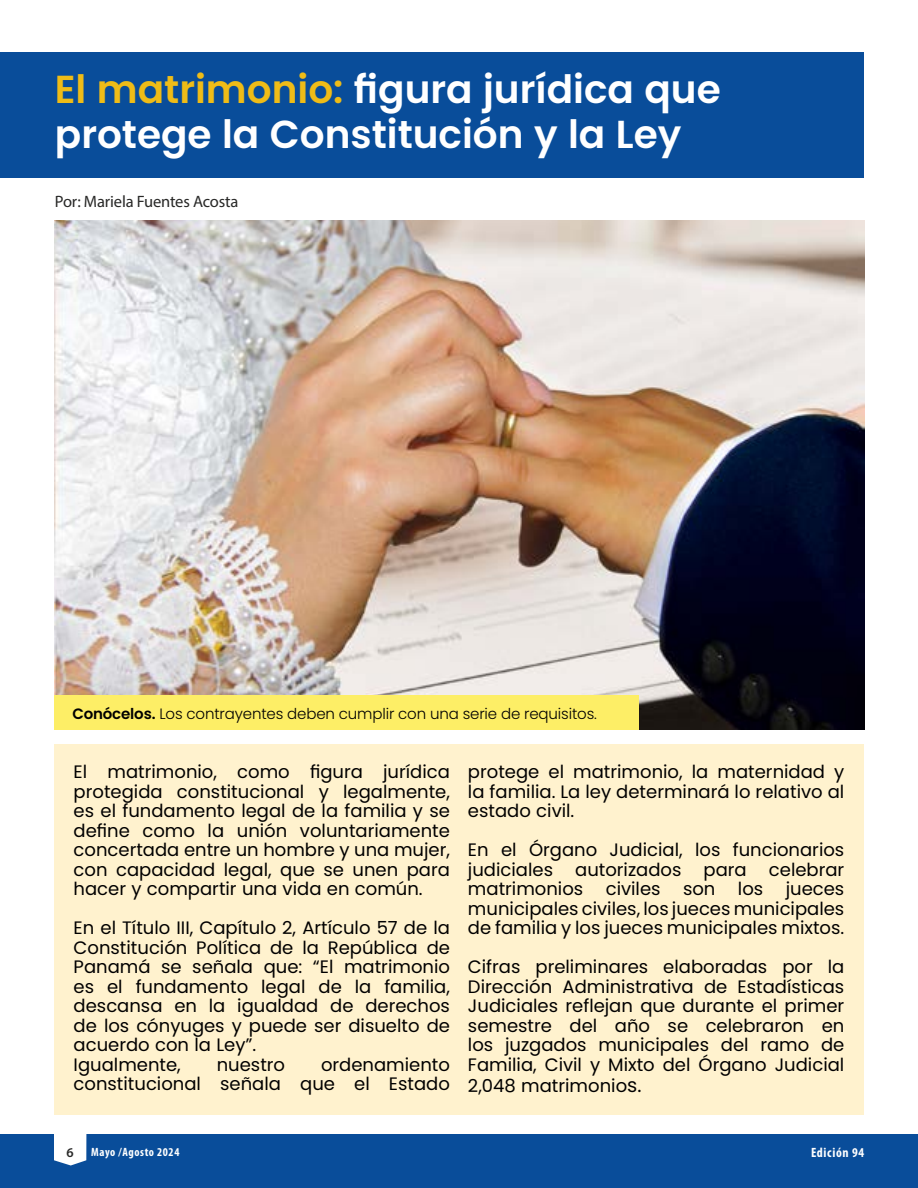
<style>
.page{position:relative;width:918px;height:1188px;background:#fff}
.page>*{position:absolute;margin:0;border:0;box-sizing:border-box;transform-origin:0 0}
.t1{font:600 39px/45px "Poppins";color:#fff}
.t2{font:18px/19.5px "Poppins";color:#000;text-align:justify}
.t3{font:16.5px "Myriad Pro";letter-spacing:-.01em;color:#282827}
.t4{font:300 15px "Poppins";letter-spacing:-.01em;color:#000}
.t5{font:700 condensed 13.5px "Myriad Pro";letter-spacing:.05em;color:#fff}
.t6{font:600 13.5px "Myriad Pro";color:#282827}
.t7{font:700 condensed 12px "Myriad Pro";letter-spacing:.05em;color:#fff}
.s1{color:#efbc17}
.s2{font-weight:600}
.s3{font-size:19.5px}
</style>
<div class="page">
<div style="left:0;top:1134px;width:918px;height:54px;background:#094d9a"></div>
<svg style="left:54px;top:1134px;width:32px;height:32px"></svg>
<div style="left:0;top:52px;width:864px;height:125px;background:#094d9a"></div>
<img style="left:54px;top:220px;width:810px;height:510px">
<div style="left:54px;top:744px;width:810px;height:370px;background:#fff2ce"></div>
<div style="left:54px;top:695px;width:584px;height:35px;background:#fdee66"></div>
<h1 class="t1" style="left:55px;top:67px;width:667px"><span class="s1">El matrimonio:</span> figura jurídica que protege la Constitución y la Ley</h1>
<p class="t3" style="left:55px;top:191px;width:185px">Por: Mariela Fuentes Acosta</p>
<p class="t4" style="left:72px;top:705px;width:526px"><span class="s2">Conócelos.</span> Los contrayentes deben cumplir con una serie de requisitos.</p>
<p class="t2" style="left:74px;top:762px;width:378px">El matrimonio, como figura jurídica protegida constitucional y legalmente, es el fundamento legal de la familia y se define como la unión voluntariamente concertada entre un hombre y una mujer, con capacidad legal, que se unen para hacer y compartir una vida en común.</p>
<p class="t2" style="left:74px;top:918px;width:378px;text-align:left">En el Título III, Capítulo 2, Artículo 57 de la Constitución Política de la República de Panamá se señala que: “El matrimonio es el fundamento legal de la familia, descansa en la igualdad de derechos de los cónyuges y puede ser disuelto de acuerdo con la Ley”.<br>Igualmente,</p>
<p class="t2" style="left:74px;top:1055px;width:378px;text-align:right">ordenamiento<br>constitucional señala que el Estado</p>
<p class="t2" style="left:217px;top:1055px;width:70px">nuestro</p>
<p class="t2" style="left:468px;top:762px;width:378px">protege el matrimonio, la maternidad y la familia. La ley determinará lo relativo al estado civil.</p>
<p class="t2" style="left:468px;top:840px;width:378px">En el Órgano Judicial, los funcionarios judiciales autorizados para celebrar matrimonios civiles son los jueces municipales civiles, los jueces municipales de familia y los jueces municipales mixtos.</p>
<p class="t2" style="left:468px;top:957px;width:378px">Cifras preliminares elaboradas por la Dirección Administrativa de Estadísticas Judiciales reflejan que durante el primer semestre del año se celebraron en los juzgados municipales del ramo de Familia, Civil y Mixto del Órgano Judicial 2,048 matrimonio<span class="s3">s.</span></p>
<p class="t6" style="left:66px;top:1144px;width:9px">6</p>
<p class="t7" style="left:91px;top:1145px;width:90px">Mayo /Agosto 2024</p>
<p class="t5" style="left:811px;top:1144px;width:55px">Edición 94</p>
</div>
